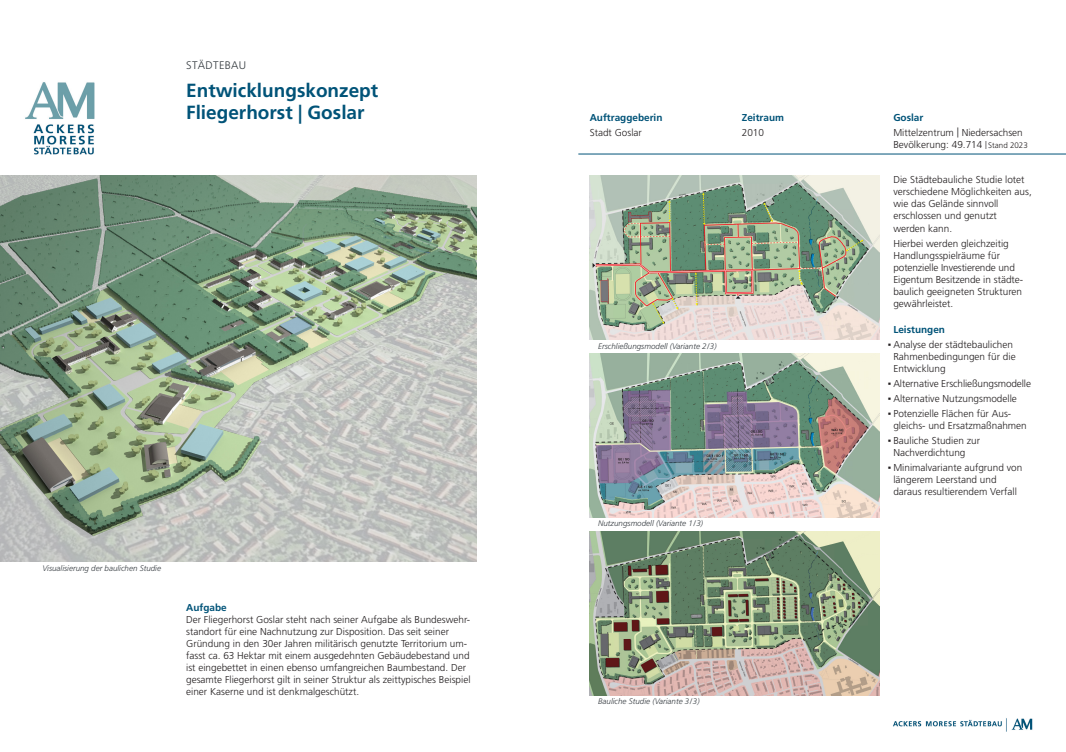
<style>
.page{position:relative;width:1066px;height:752px;background:#fff}
.page>*{position:absolute;margin:0;border:0;box-sizing:border-box;transform-origin:0 0}
.Hauptüberschrift_Inh{font:700 19px/22px "Frutiger";color:#015378}
.Kategorie{font:300 11px "Frutiger";letter-spacing:.03em;color:#353b40}
.Text{font:300 10px/12px "Frutiger";color:#231f20}
.Text_r_Unterpunkt{font:300 10px/12px "Frutiger";color:#231f20}
.Text_r{font:300 10px/12px "Frutiger";color:#231f20}
.Text_Stadt_Ansprechp{font:300 10px "Frutiger";color:#231f20}
.Text-2{font:700 10px "Frutiger";color:#015378}
.Text_r-2{font:700 10px "Frutiger";color:#015378}
.Text-3{font:italic 300 8px "Frutiger";color:#353b40}
.s1{font-weight:700;color:#015378}
.s2{font-size:8px}
.s3{font-family:"Times New Roman";font-weight:400}
</style>
<div class="page">
<img style="left:590px;top:353px;width:290px;height:164px">
<img style="left:590px;top:176px;width:290px;height:163px">
<img style="left:590px;top:531px;width:290px;height:163px">
<img style="left:0;top:176px;width:476px;height:385px">
<img style="left:25px;top:82px;width:70px;height:73px">
<hr style="left:578px;top:154px;width:488px;height:1px;background:#015378">
<img style="left:893px;top:718px;width:140px;height:14px">
<p class="Kategorie" style="left:186px;top:58px;width:62px">STÄDTEBAU</p>
<p class="Hauptüberschrift_Inh" style="left:186px;top:80px;width:194px">Entwicklungskonzept<br>Fliegerhorst | Goslar</p>
<p class="Text-3" style="left:43px;top:563px;width:120px">Visualisierung der baulichen Studie</p>
<p class="Text" style="left:186px;top:601px;width:286px"><span class="s1">Aufgabe<br></span>Der Fliegerhorst Goslar steht nach seiner Aufgabe als Bundeswehr&shy;standort für eine Nachnutzung zur Disposition. Das seit seiner Gründung in den 30er Jahren militärisch genutzte Territorium um&shy;fasst ca. 63 Hektar mit einem ausgedehnten Gebäudebestand und ist eingebettet in einen ebenso umfangreichen Baumbestand. Der gesamte Fliegerhorst gilt in seiner Struktur als zeittypisches Beispiel einer Kaserne und ist denkmalgeschützt.</p>
<p class="Text-2" style="left:590px;top:112px;width:74px">Auftraggeberin</p>
<p class="Text" style="left:590px;top:126px;width:54px">Stadt Goslar</p>
<p class="Text-2" style="left:742px;top:112px;width:44px">Zeitraum</p>
<p class="Text" style="left:742px;top:126px;width:24px">2010</p>
<p class="Text-3" style="left:598px;top:341px;width:120px">Erschließungsmodell (Variante 2/3)</p>
<p class="Text-3" style="left:598px;top:518px;width:106px">Nutzungsmodell (Variante 1/3)</p>
<p class="Text-3" style="left:598px;top:696px;width:103px">Bauliche Studie (Variante 3/3)</p>
<p class="Text_r-2" style="left:893px;top:112px;width:31px">Goslar</p>
<p class="Text_Stadt_Ansprechp" style="left:893px;top:127px;width:131px">Mittelzentrum | Niedersachsen</p>
<p class="Text_Stadt_Ansprechp" style="left:893px;top:139px;width:136px">Bevölkerung: 49.714 <span class="s2">| Stand 2023</span></p>
<p class="Text_r" style="left:893px;top:174px;width:140px">Die Städtebauliche Studie lotet verschiedene Möglichkeiten aus, wie das Gelände sinnvoll erschlossen und genutzt<br>werden kann.</p>
<p class="Text_r" style="left:893px;top:237px;width:131px">Hierbei werden gleichzeitig<br>Handlungsspielräume für potenzielle Investierende und<br>Eigentum Besitzende in städte&shy;baulich geeigneten Strukturen gewährleistet.</p>
<p class="Text_r-2" style="left:893px;top:324px;width:53px">Leistungen</p>
<p class="Text_r_Unterpunkt" style="left:893px;top:339px;width:124px;text-indent:-6px"><span class="s3">▪</span> Analyse der städtebaulichen<br>Rahmenbedingungen für die<br>Entwicklung</p>
<p class="Text_r_Unterpunkt" style="left:888px;top:377px;width:145px"><span class="s3">▪</span> Alternative Erschließungsmodelle</p>
<p class="Text_r_Unterpunkt" style="left:888px;top:392px;width:131px"><span class="s3">▪</span> Alternative Nutzungsmodelle</p>
<p class="Text_r_Unterpunkt" style="left:893px;top:407px;width:135px;text-indent:-6px"><span class="s3">▪</span> Potenzielle Flächen für Aus&shy;gleichs- und Ersatzmaßnahmen</p>
<p class="Text_r_Unterpunkt" style="left:893px;top:434px;width:88px;text-indent:-6px"><span class="s3">▪</span> Bauliche Studien zur<br>Nachverdichtung</p>
<p class="Text_r_Unterpunkt" style="left:893px;top:461px;width:130px;text-indent:-6px"><span class="s3">▪</span> Minimalvariante aufgrund von längerem Leerstand und daraus resultierendem Verfall</p>
</div>
